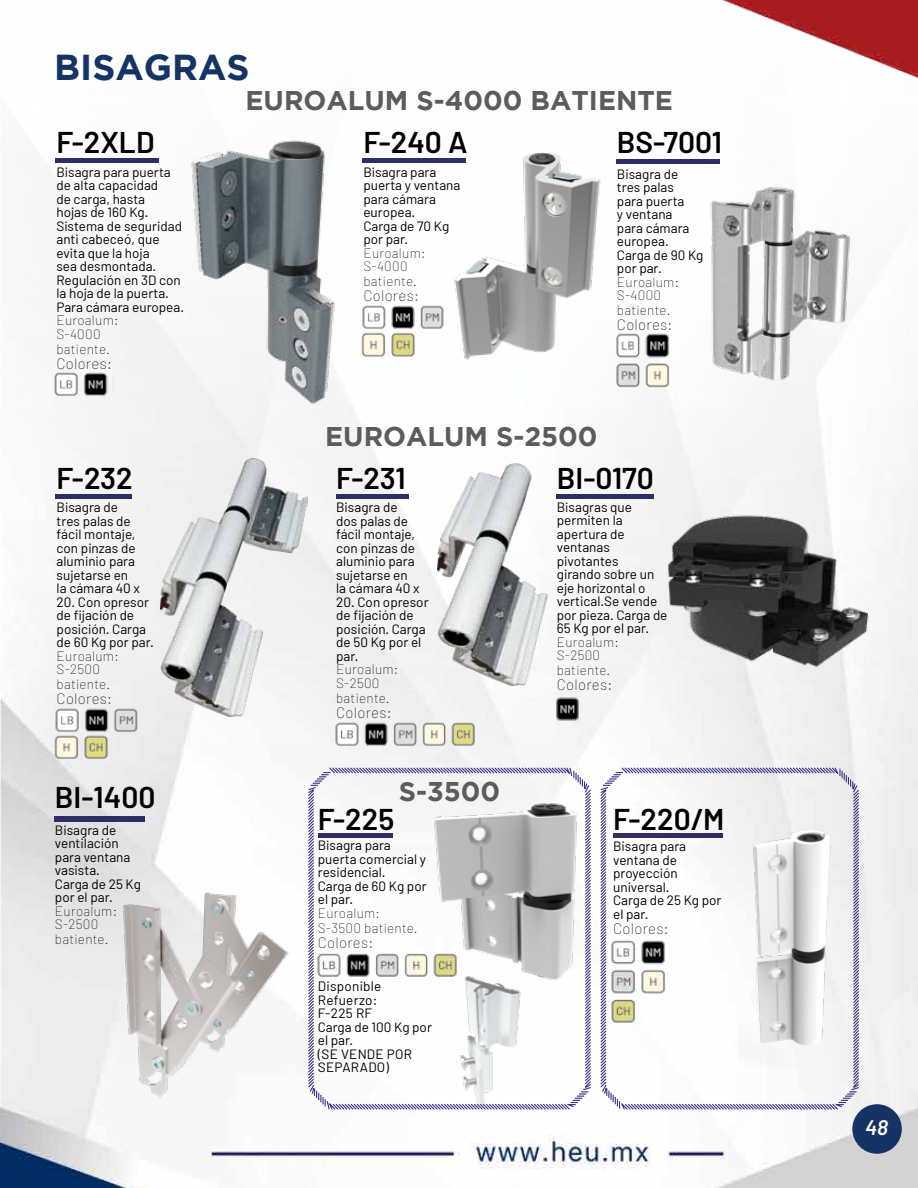
<style>
.page{position:relative;width:918px;height:1188px;background:#fff}
.page>*{position:absolute;margin:0;border:0;box-sizing:border-box;transform-origin:0 0}
.t1{font:700 36px "Gotham";color:#153465}
.t2{font:600 30px "Barlow";color:#000}
.t3{font:700 27px "Gotham";color:#5c5c5c}
.t4{font:italic 600 21px "Barlow";color:#fff}
.t5{font:100 15px "Barlow";letter-spacing:.02em;color:#000}
.t6{font:13.5px/13.5px "Barlow";color:#000}
.t7{font:100 13.5px/13.5px "Barlow";letter-spacing:.02em;color:#000}
.t8{font:13.5px/13.5px "Barlow";letter-spacing:.02em;color:#000}
</style>
<div class="page">
<img style="left:0;top:0;width:918px;height:1188px">
<div style="left:852px;top:1104px;width:50px;height:50px;background:#153465;border-radius:50%"></div>
<img style="left:438px;top:459px;width:115px;height:227px">
<img style="left:160px;top:459px;width:147px;height:258px">
<img style="left:702px;top:180px;width:154px;height:209px">
<img style="left:445px;top:141px;width:166px;height:225px">
<img style="left:655px;top:497px;width:222px;height:183px">
<img style="left:188px;top:135px;width:153px;height:275px">
<img style="left:109px;top:889px;width:185px;height:209px">
<hr style="left:55px;top:158px;width:104px;height:4px;background:#2f2d67">
<hr style="left:362px;top:158px;width:104px;height:4px;background:#2f2d67">
<hr style="left:616px;top:160px;width:103px;height:4px;background:#2f2d67">
<div style="left:556px;top:494px;width:98px;height:5px;background:#2f2d67"></div>
<div style="left:56px;top:494px;width:76px;height:5px;background:#2f2d67"></div>
<div style="left:336px;top:494px;width:72px;height:5px;background:#2f2d67"></div>
<div style="left:54px;top:816px;width:91px;height:5px;background:#2f2d67"></div>
<svg style="left:307px;top:766px;width:285px;height:345px"></svg>
<svg style="left:599px;top:766px;width:261px;height:345px"></svg>
<img style="left:48px;top:366px;width:65px;height:36px">
<img style="left:355px;top:299px;width:93px;height:36px">
<img style="left:51px;top:738px;width:63px;height:27px">
<img style="left:328px;top:716px;width:153px;height:36px">
<img style="left:556px;top:691px;width:27px;height:36px">
<img style="left:310px;top:951px;width:153px;height:32px">
<img style="left:609px;top:937px;width:60px;height:90px">
<img style="left:614px;top:330px;width:60px;height:60px">
<img style="left:358px;top:327px;width:62px;height:35px">
<img style="left:49px;top:703px;width:91px;height:35px">
<h1 class="t1" style="left:54px;top:47px;width:197px">BISAGRAS</h1>
<h2 class="t2" style="left:56px;top:124px;width:100px">F-2XLD</h2>
<p class="t6" style="left:56px;top:165px;width:129px">Bisagra para puerta de alta capacidad<br>de carga, hasta<br>hojas de 160 Kg.<br>Sistema de seguridad anti cabeceó, que evita que la hoja<br>sea desmontada.<br>Regulación en 3D con la hoja de la puerta.<br>Para cámara europea.</p>
<p class="t7" style="left:56px;top:313px;width:64px">Euroalum:<br>S-4000</p>
<p class="t7" style="left:56px;top:342px;width:55px">batiente.</p>
<p class="t5" style="left:56px;top:354px;width:57px">Colores:</p>
<h2 class="t2" style="left:57px;top:459px;width:78px">F-232</h2>
<p class="t6" style="left:57px;top:500px;width:85px">Bisagra de tres palas de fácil montaje, con pinzas de aluminio para sujetarse en la cámara 40 x</p>
<p class="t6" style="left:57px;top:595px;width:99px">20. Con opresor de fijación de posición. Carga de 60 Kg por par.</p>
<p class="t7" style="left:57px;top:649px;width:64px">Euroalum:<br>S-2500</p>
<p class="t7" style="left:57px;top:677px;width:55px">batiente.</p>
<p class="t5" style="left:57px;top:689px;width:57px">Colores:</p>
<h2 class="t2" style="left:55px;top:779px;width:102px">BI-1400</h2>
<p class="t6" style="left:55px;top:823px;width:87px">Bisagra de ventilación para ventana vasista.<br>Carga de 25 Kg por el par.</p>
<p class="t7" style="left:55px;top:904px;width:64px">Euroalum:<br>S-2500</p>
<p class="t7" style="left:55px;top:932px;width:55px">batiente.</p>
<h3 class="t3" style="left:246px;top:85px;width:429px">EUROALUM S-4000 BATIENTE</h3>
<h2 class="t2" style="left:363px;top:124px;width:106px">F-240 A</h2>
<p class="t6" style="left:363px;top:165px;width:99px">Bisagra para puerta y ventana para cámara europea.<br>Carga de 70 Kg por par.</p>
<p class="t7" style="left:363px;top:246px;width:64px">Euroalum:<br>S-4000</p>
<p class="t7" style="left:363px;top:274px;width:55px">batiente.</p>
<p class="t5" style="left:363px;top:287px;width:57px">Colores:</p>
<h2 class="t2" style="left:617px;top:124px;width:107px">BS-7001</h2>
<p class="t6" style="left:617px;top:167px;width:88px">Bisagra de tres palas para puerta<br>y ventana<br>para cámara europea.<br>Carga de 90 Kg por par.</p>
<p class="t7" style="left:617px;top:275px;width:64px">Euroalum:<br>S-4000</p>
<p class="t7" style="left:617px;top:303px;width:55px">batiente.</p>
<p class="t5" style="left:617px;top:315px;width:57px">Colores:</p>
<h3 class="t3" style="left:325px;top:421px;width:274px">EUROALUM S-2500</h3>
<h2 class="t2" style="left:557px;top:459px;width:99px">BI-0170</h2>
<p class="t6" style="left:557px;top:500px;width:112px">Bisagras que permiten la apertura de ventanas pivotantes<br>girando sobre un eje horizontal o vertical.Se vende por pieza. Carga de<br>65 Kg por el par.</p>
<p class="t7" style="left:557px;top:635px;width:64px">Euroalum:<br>S-2500</p>
<p class="t7" style="left:557px;top:664px;width:55px">batiente.</p>
<p class="t5" style="left:557px;top:676px;width:57px">Colores:</p>
<h2 class="t2" style="left:336px;top:459px;width:71px">F-231</h2>
<p class="t6" style="left:336px;top:500px;width:85px">Bisagra de dos palas de fácil montaje, con pinzas de aluminio para sujetarse en la cámara 40 x</p>
<p class="t6" style="left:336px;top:595px;width:94px">20. Con opresor de fijación de posición. Carga de 50 Kg por el par.</p>
<p class="t7" style="left:336px;top:662px;width:64px">Euroalum:<br>S-2500</p>
<p class="t7" style="left:336px;top:691px;width:55px">batiente.</p>
<p class="t5" style="left:336px;top:703px;width:57px">Colores:</p>
<h3 class="t3" style="left:399px;top:776px;width:103px">S-3500</h3>
<h2 class="t2" style="left:318px;top:800px;width:78px">F-225</h2>
<p class="t6" style="left:318px;top:838px;width:110px">Bisagra para puerta comercial y residencial.<br>Carga de 60 Kg por el par.</p>
<p class="t7" style="left:318px;top:905px;width:101px;line-height:15px">Euroalum:<br>S-3500 batiente.</p>
<p class="t5" style="left:318px;top:933px;width:57px">Colores:</p>
<p class="t8" style="left:318px;top:979px;width:116px">Disponible<br>Refuerzo:<br>F-225 RF<br>Carga de 100 Kg por el par.<br>(SE VENDE POR<br>SEPARADO)</p>
<h2 class="t2" style="left:613px;top:800px;width:113px">F-220/M</h2>
<p class="t6" style="left:613px;top:839px;width:110px">Bisagra para ventana de proyección universal.<br>Carga de 25 Kg por el par.</p>
<p class="t5" style="left:613px;top:919px;width:57px">Colores:</p>
<h3 class="t4" style="left:865px;top:1115px;width:24px">48</h3>
</div>
